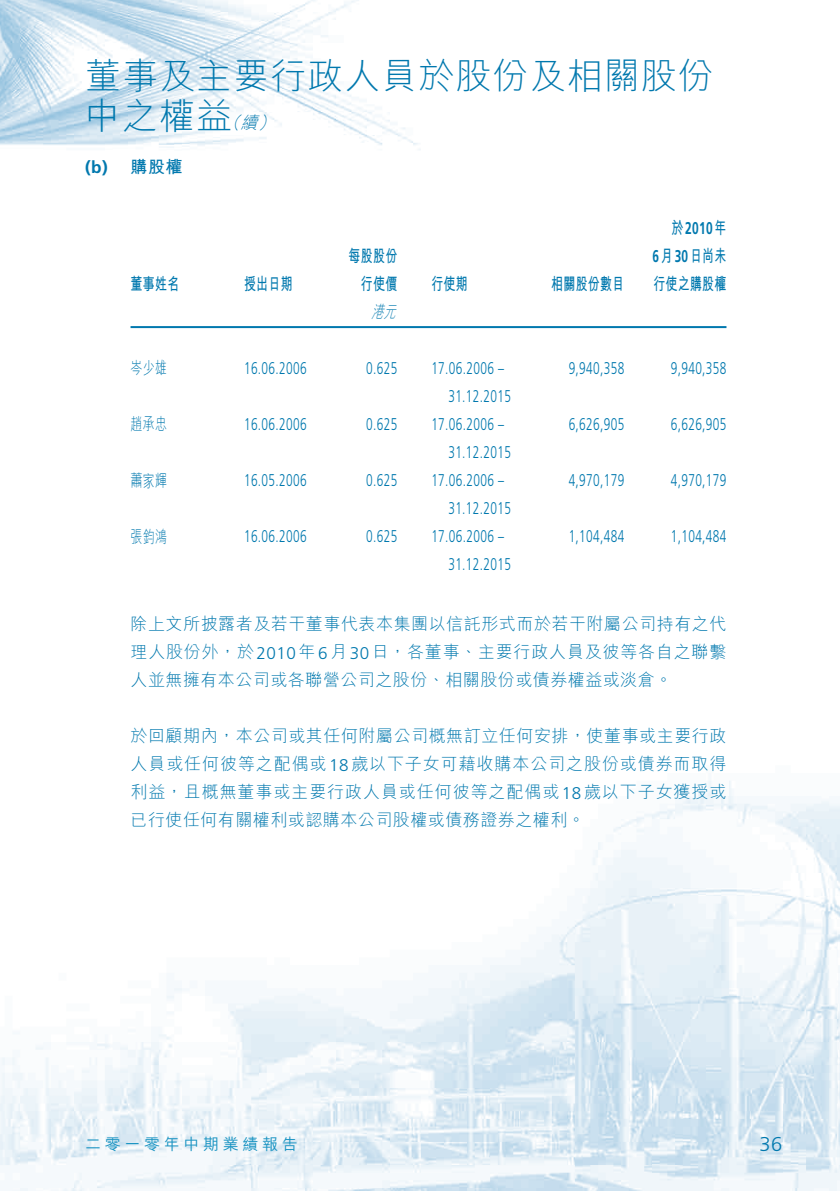
<style>
.page{position:relative;width:840px;height:1191px;background:#fff}
.page>*{position:absolute;margin:0;border:0;box-sizing:border-box;transform-origin:0 0}
.t1{font:36px/40px "M Hei HK Light E Ten B5 H";letter-spacing:.03em;color:#0078ae}
.t2{font:300 20px "Frutiger";color:#0078ae}
.t3{font:17px/28px "M Hei HK Light E Ten B5 H";letter-spacing:.03em;color:#0078ae;text-align:justify}
.t4{font:300 17px/28px "Frutiger";letter-spacing:.03em;color:#0078ae;scale:.7 1}
.t5{font:17px/28px "M Hei HK Bold E Ten B5 H";letter-spacing:.03em;color:#0078ae;text-align:right;scale:.7 1}
.t6{font:17px "M Hei HK Light E Ten B5 H";letter-spacing:.03em;color:#0078ae;scale:.7 1}
.t7{font:700 17px "Frutiger";color:#0078ae}
.t8{font:700 17px "Frutiger";color:#0078ae;scale:.7 1}
.t9{font:italic 17px "M Hei HK Light E Ten B5 H";color:#0078ae;scale:.7 1}
.t10{font:16px "M Hei HK Medium E Ten B5 H";letter-spacing:.23em;color:#1993c2}
.s1{font-style:italic;font-size:17px}
.s2{font-family:"M Hei HK Bold E Ten B5 H";font-weight:400}
.s3{font-family:"Frutiger";font-weight:700}
.s4{font-family:"Frutiger";font-weight:300}
</style>
<div class="page">
<img style="left:0;top:0;width:839px;height:1191px">
<hr style="left:130px;top:326px;width:596px;height:2px;background:#0078ae">
<h1 class="t1" style="left:85px;top:60px;width:630px">董事及主要行政人員於股份及相關股份中之權益<span class="s1">（續）</span></h1>
<p class="t7" style="left:85px;top:160px;width:99px">(b) <span class="s2">購股權</span></p>
<p class="t5" style="left:130px;top:272px;width:71px">董事姓名</p>
<p class="t5" style="left:244px;top:272px;width:71px">授出日期</p>
<p class="t5" style="left:348px;top:244px;width:71px">每股股份行使價</p>
<p class="t9" style="left:371px;top:306px;width:43px">港元</p>
<p class="t5" style="left:431px;top:272px;width:53px">行使期</p>
<p class="t5" style="left:551px;top:272px;width:106px">相關股份數目</p>
<p class="t8" style="left:671px;top:222px;width:80px"><span class="s2">於</span>2010<span class="s2">年</span></p>
<p class="t5" style="left:652px;top:244px;width:107px;text-align:left"><span class="s3">6</span>月<span class="s3">30</span>日尚未行使之購股權</p>
<p class="t6" style="left:130px;top:362px;width:53px">岑少雄</p>
<p class="t4" style="left:244px;top:355px;width:91px">16.06.2006</p>
<p class="t4" style="left:366px;top:355px;width:46px">0.625</p>
<p class="t4" style="left:448px;top:355px;width:91px;text-indent:-17px">17.06.2006 –<br>31.12.2015</p>
<p class="t4" style="left:568px;top:355px;width:81px">9,940,358</p>
<p class="t4" style="left:670px;top:355px;width:81px">9,940,358</p>
<p class="t6" style="left:130px;top:418px;width:53px">趙承忠</p>
<p class="t4" style="left:244px;top:411px;width:91px">16.06.2006</p>
<p class="t4" style="left:366px;top:411px;width:46px">0.625</p>
<p class="t4" style="left:448px;top:411px;width:91px;text-indent:-17px">17.06.2006 –<br>31.12.2015</p>
<p class="t4" style="left:568px;top:411px;width:81px">6,626,905</p>
<p class="t4" style="left:670px;top:411px;width:81px">6,626,905</p>
<p class="t6" style="left:130px;top:474px;width:53px">蕭家輝</p>
<p class="t4" style="left:244px;top:467px;width:91px">16.05.2006</p>
<p class="t4" style="left:366px;top:467px;width:46px">0.625</p>
<p class="t4" style="left:448px;top:467px;width:91px;text-indent:-17px">17.06.2006 –<br>31.12.2015</p>
<p class="t4" style="left:568px;top:467px;width:81px">4,970,179</p>
<p class="t4" style="left:670px;top:467px;width:81px">4,970,179</p>
<p class="t6" style="left:130px;top:530px;width:53px">張鈞鴻</p>
<p class="t4" style="left:244px;top:523px;width:91px">16.06.2006</p>
<p class="t4" style="left:366px;top:523px;width:46px">0.625</p>
<p class="t4" style="left:448px;top:523px;width:91px;text-indent:-17px">17.06.2006 –<br>31.12.2015</p>
<p class="t4" style="left:568px;top:523px;width:81px">1,104,484</p>
<p class="t4" style="left:670px;top:523px;width:81px">1,104,484</p>
<p class="t3" style="left:130px;top:612px;width:597px">除上文所披露者及若干董事代表本集團以信託形式而於若干附屬公司持有之代理人股份外，於<span class="s4">2010</span>年<span class="s4">6</span>月<span class="s4">30</span>日，各董事、主要行政人員及彼等各自之聯繫人並無擁有本公司或各聯營公司之股份、相關股份或債券權益或淡倉。</p>
<p class="t3" style="left:130px;top:724px;width:597px">於回顧期內，本公司或其任何附屬公司概無訂立任何安排，使董事或主要行政人員或任何彼等之配偶或<span class="s4">18</span>歲以下子女可藉收購本公司之股份或債券而取得利益，且概無董事或主要行政人員或任何彼等之配偶或<span class="s4">18</span>歲以下子女獲授或已行使任何有關權利或認購本公司股權或債務證券之權利。</p>
<p class="t10" style="left:85px;top:1137px;width:214px">二零一零年中期業績報告</p>
<p class="t2" style="left:759px;top:1135px;width:24px">36</p>
</div>
